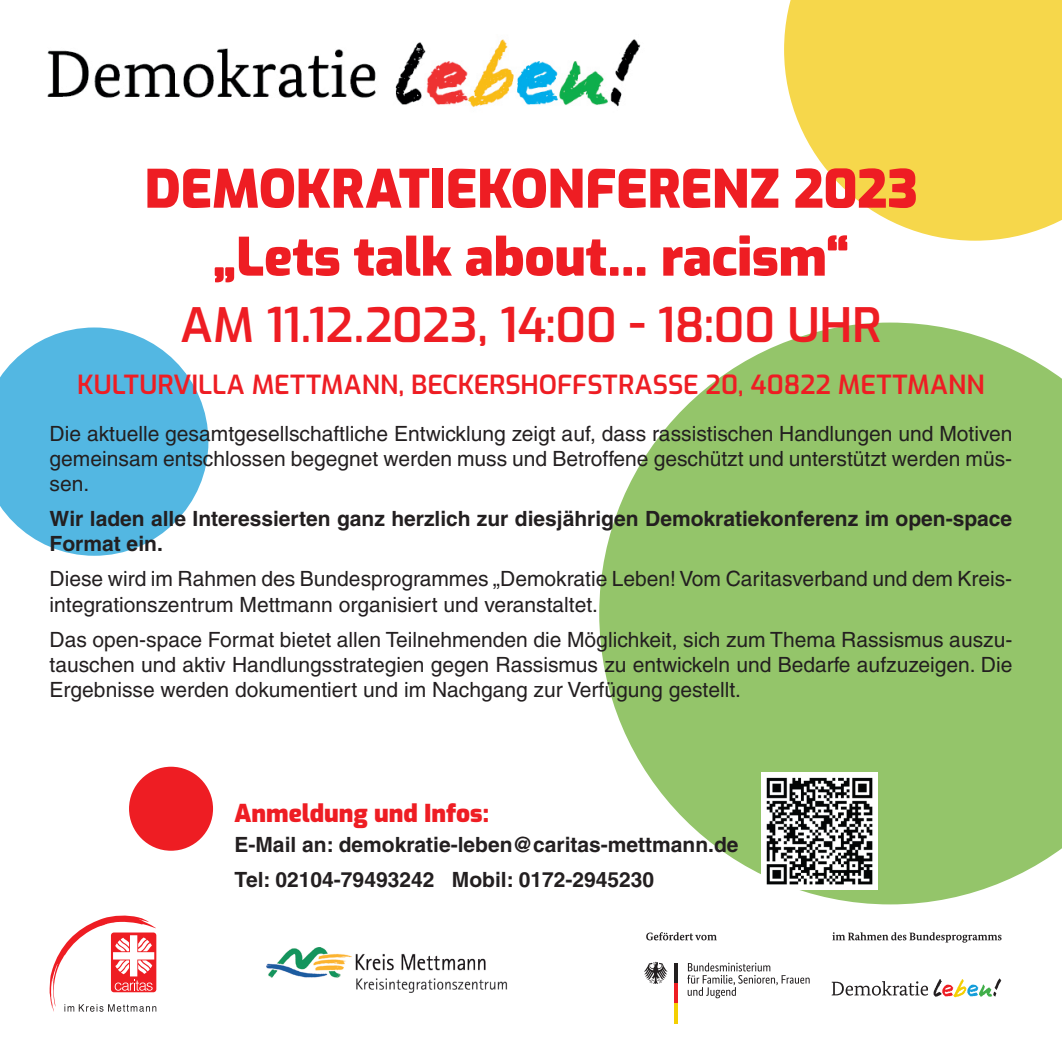
<style>
.page{position:relative;width:1062px;height:1062px;background:#fff}
.page>*{position:absolute;margin:0;border:0;box-sizing:border-box;transform-origin:0 0}
.t1{font:900 52.5px/67.9px "Exo";letter-spacing:-.005em;color:#ee1d23;text-align:center}
.t2{font:600 47.25px "Exo";letter-spacing:-.005em;color:#ee1d23}
.t3{font:600 26.25px "Exo";color:#ee1d23}
.t4{font:900 24.5px "Exo";color:#ee1d23}
.t5{font:21px/25.2px "Helvetica";color:#231f20;text-align:justify}
.t6{font:700 21px/25.2px "Helvetica";color:#231f20}
</style>
<div class="page">
<svg style="left:784px;top:0;width:278px;height:241px;fill:#f6d74b"></svg>
<svg style="left:599px;top:322px;width:463px;height:582px;fill:#94c56a"></svg>
<div style="left:129px;top:766px;width:84px;height:84px;background:#ee1d23;border-radius:50%"></div>
<svg style="left:0;top:327px;width:208px;height:229px;fill:#53b7e2"></svg>
<svg style="left:674px;top:963px;width:3px;height:20px"></svg>
<svg style="left:674px;top:983px;width:3px;height:20px"></svg>
<svg style="left:674px;top:1003px;width:3px;height:20px"></svg>
<svg style="left:644px;top:961px;width:23px;height:23px"></svg>
<svg style="left:646px;top:932px;width:71px;height:8px"></svg>
<svg style="left:832px;top:932px;width:169px;height:10px"></svg>
<svg style="left:687px;top:962px;width:122px;height:36px"></svg>
<svg style="left:831px;top:978px;width:170px;height:19px"></svg>
<img style="left:267px;top:947px;width:241px;height:45px">
<svg style="left:50px;top:915px;width:106px;height:96px"></svg>
<img style="left:47px;top:39px;width:594px;height:68px">
<img style="left:761px;top:773px;width:116px;height:116px">
<h1 class="t1" style="left:145px;top:152px;width:774px">Demokratiekonferenz 2023 „Lets talk about... racism“</h1>
<h2 class="t2" style="left:180px;top:291px;width:702px">AM 11.12.2023, 14:00 - 18:00 UHR</h2>
<p class="t3" style="left:77px;top:366px;width:909px">KULTURVILLA METTMANN, BECKERSHOFFSTRASSE 20, 40822 METTMANN</p>
<p class="t5" style="left:50px;top:420px;width:964px">Die aktuelle gesamtgesellschaftliche Entwicklung zeigt auf, dass rassistischen Handlungen und Motiven gemeinsam entschlossen begegnet werden muss und Betroffene geschützt und unterstützt werden müs&shy;sen.</p>
<p class="t6" style="left:50px;top:506px;width:964px">Wir laden alle Interessierten ganz herzlich zur diesjährigen Demokratiekonferenz im open-space<br>Format ein.</p>
<p class="t5" style="left:50px;top:566px;width:964px">Diese wird im Rahmen des Bundesprogrammes „Demokratie Leben! Vom Caritasverband und dem Kreis&shy;integrationszentrum Mettmann organisiert und veranstaltet.</p>
<p class="t5" style="left:50px;top:627px;width:964px">Das open-space Format bietet allen Teilnehmenden die Möglichkeit, sich zum Thema Rassismus auszu&shy;tauschen und aktiv Handlungsstrategien gegen Rassismus zu entwickeln und Bedarfe aufzuzeigen. Die Ergebnisse werden dokumentiert und im Nachgang zur Verfügung gestellt.</p>
<p class="t4" style="left:234px;top:795px;width:256px">Anmeldung und Infos:</p>
<p class="t6" style="left:234px;top:826px;width:505px;line-height:35.2px">E-Mail an: demokratie-leben@caritas-mettmann.de<br>Tel: 02104-79493242 Mobil: 0172-2945230</p>
</div>
